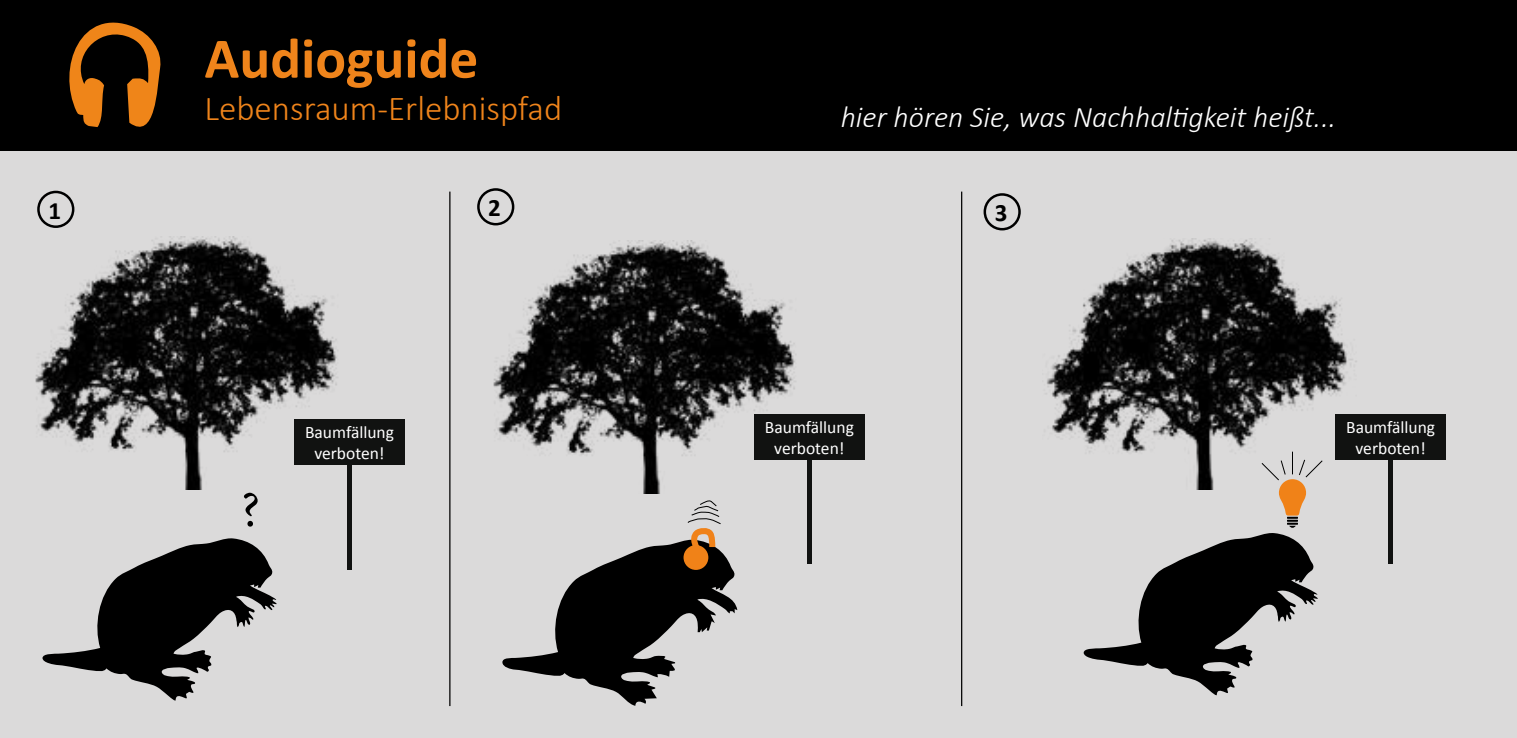
<style>
.page{position:relative;width:1517px;height:738px;background:#fff}
.page>*{position:absolute;margin:0;border:0;box-sizing:border-box;transform-origin:0 0}
.t1{font:700 57.5px "Calibri";color:#ef841b}
.t2{font:50px "Minion Pro";color:#000}
.t3{font:300 35px "Calibri";color:#ef841b}
.t4{font:italic 300 30px "Calibri";color:#fff}
.t5{font:700 25px "Calibri";color:#000}
.t6{font:17.5px/21px "Calibri";color:#fff;text-align:center}
</style>
<div class="page">
<div style="left:0;top:123px;width:1517px;height:614px;background:#dbdada"></div>
<div style="left:0;top:0;width:1517px;height:151px;background:#000"></div>
<svg style="left:69px;top:22px;width:92px;height:105px"></svg>
<svg style="left:43px;top:538px;width:234px;height:163px"></svg>
<img style="left:35px;top:236px;width:329px;height:253px">
<div style="left:347px;top:464px;width:5px;height:105px;background:#111211"></div>
<div style="left:294px;top:419px;width:111px;height:45px;background:#111211"></div>
<img style="left:493px;top:240px;width:328px;height:253px">
<hr style="left:807px;top:459px;width:4px;height:104px;background:#111211">
<div style="left:754px;top:414px;width:111px;height:45px;background:#111211"></div>
<hr style="left:449px;top:191px;width:1px;height:514px;background:#000">
<hr style="left:961px;top:191px;width:1px;height:514px;background:#000">
<div style="left:37px;top:190px;width:37px;height:38px;border:2px solid #000;border-radius:50%"></div>
<div style="left:477px;top:188px;width:37px;height:37px;border:2px solid #000;border-radius:50%"></div>
<div style="left:983px;top:193px;width:37px;height:37px;border:2px solid #000;border-radius:50%"></div>
<img style="left:1046px;top:238px;width:329px;height:222px">
<div style="left:1388px;top:459px;width:5px;height:104px;background:#111211"></div>
<div style="left:1335px;top:414px;width:111px;height:45px;background:#111211"></div>
<svg style="left:1083px;top:451px;width:240px;height:245px"></svg>
<svg style="left:502px;top:500px;width:235px;height:205px"></svg>
<h1 class="t1" style="left:204px;top:22px;width:275px">Audioguide</h1>
<h3 class="t3" style="left:204px;top:86px;width:359px">Lebensraum-Erlebnispfad</h3>
<h3 class="t4" style="left:840px;top:99px;width:497px">hier hören Sie, was Nachhaltigkeit heißt...</h3>
<h3 class="t5" style="left:48px;top:194px;width:14px">1</h3>
<h3 class="t5" style="left:488px;top:192px;width:14px">2</h3>
<h3 class="t5" style="left:994px;top:197px;width:14px">3</h3>
<h2 class="t2" style="left:241px;top:476px;width:20px">?</h2>
<p class="t6" style="left:305px;top:421px;width:90px">Baumfällung verboten!</p>
<p class="t6" style="left:765px;top:416px;width:90px">Baumfällung verboten!</p>
<p class="t6" style="left:1346px;top:416px;width:90px">Baumfällung verboten!</p>
</div>
